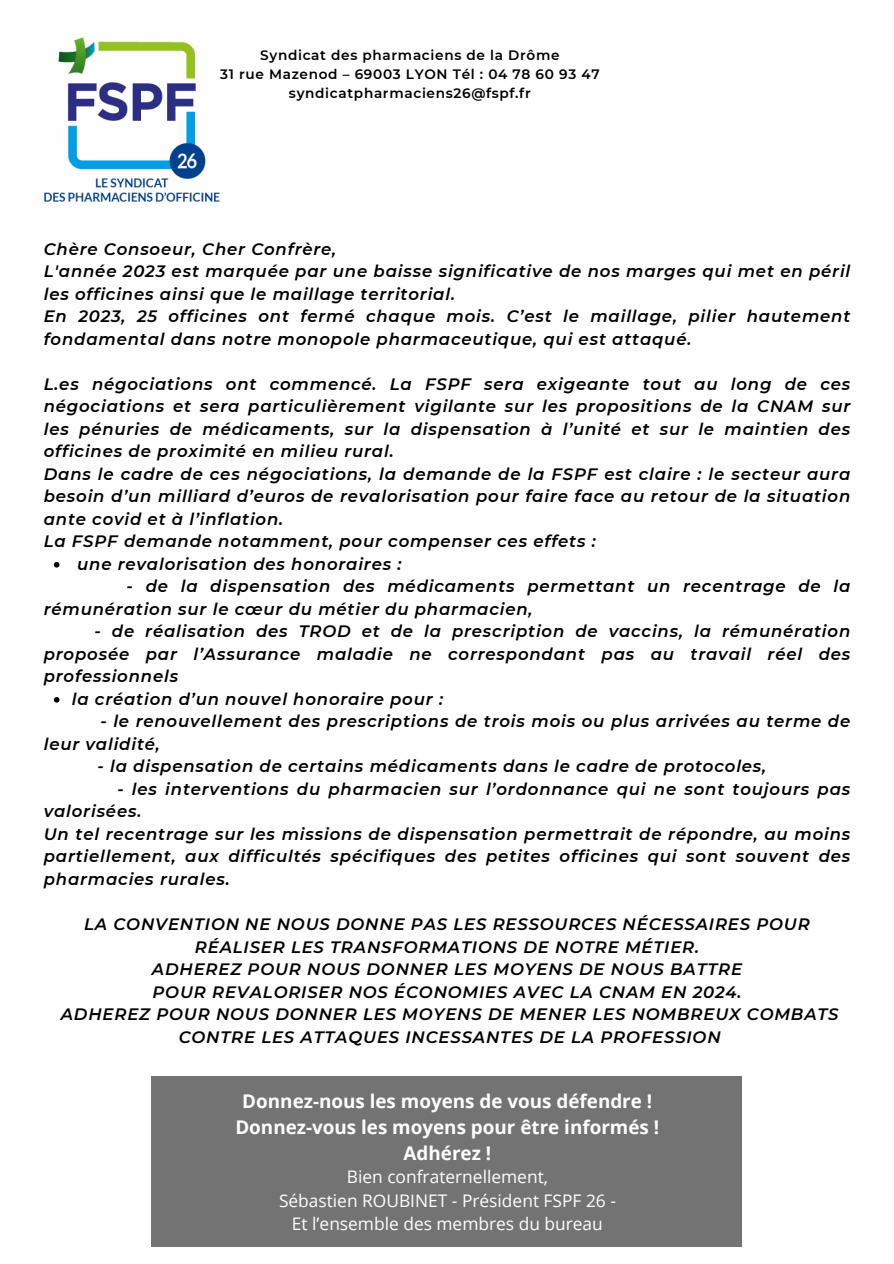
<style>
.page{position:relative;width:894px;height:1264px;background:#fff}
.page>*{position:absolute;margin:0;border:0;box-sizing:border-box;transform-origin:0 0}
.t1{font:700 18.9px "Open Sans";color:#fefefe}
.t2{font:17.4px "Open Sans";color:#fefefe}
.t3{font:italic 600 16.5px/22.5px "Montserrat";letter-spacing:.05em;color:#000}
.t4{font:600 13.65px/19.2px "Montserrat";letter-spacing:.05em;color:#000;text-align:center}
</style>
<div class="page">
<div style="left:151px;top:1076px;width:591px;height:170px;background:#737373"></div>
<img style="left:44px;top:37px;width:176px;height:165px">
<svg style="left:54px;top:562px;width:5px;height:5px"></svg>
<svg style="left:54px;top:697px;width:5px;height:5px"></svg>
<p class="t4" style="left:260px;top:45px;width:301px">Syndicat des pharmaciens de la Drôme</p>
<p class="t4" style="left:220px;top:64px;width:381px">31 rue Mazenod – 69003 LYON Tél : 04 78 60 93 47 syndicatpharmaciens26@fspf.fr</p>
<p class="t3" style="left:44px;top:237px;width:294px">Chère Consoeur, Cher Confrère,</p>
<p class="t3" style="left:44px;top:260px;width:807px">L'année 2023 est marquée par une baisse significative de nos marges qui met en péril les officines ainsi que le maillage territorial.</p>
<p class="t3" style="left:44px;top:305px;width:807px">En 2023, 25 officines ont fermé chaque mois. C’est le maillage, pilier hautement fondamental dans notre monopole pharmaceutique, qui est attaqué.</p>
<p class="t3" style="left:44px;top:372px;width:807px;text-align:justify">L.es négociations ont commencé. La FSPF sera exigeante tout au long de ces négociations et sera particulièrement vigilante sur les propositions de la CNAM sur les pénuries de médicaments, sur la dispensation à l’unité et sur le maintien des officines de proximité en milieu rural.</p>
<p class="t3" style="left:44px;top:462px;width:807px;text-align:justify">Dans le cadre de ces négociations, la demande de la FSPF est claire : le secteur aura besoin d’un milliard d’euros de revalorisation pour faire face au retour de la situation ante covid et à l’inflation.</p>
<p class="t3" style="left:44px;top:530px;width:553px">La FSPF demande notamment, pour compenser ces effets :</p>
<p class="t3" style="left:77px;top:552px;width:326px">une revalorisation des honoraires :</p>
<p class="t3" style="left:44px;top:575px;width:807px;text-indent:83px">- de la dispensation des médicaments permettant un recentrage de la rémunération sur le cœur du métier du pharmacien,</p>
<p class="t3" style="left:44px;top:620px;width:807px;text-align:justify;text-indent:51px">- de réalisation des TROD et de la prescription de vaccins, la rémunération proposée par l’Assurance maladie ne correspondant pas au travail réel des professionnels</p>
<p class="t3" style="left:72px;top:687px;width:372px">la création d’un nouvel honoraire pour :</p>
<p class="t3" style="left:44px;top:710px;width:807px;text-indent:57px">- le renouvellement des prescriptions de trois mois ou plus arrivées au terme de leur validité,</p>
<p class="t3" style="left:97px;top:755px;width:670px">- la dispensation de certains médicaments dans le cadre de protocoles,</p>
<p class="t3" style="left:44px;top:777px;width:807px;text-indent:74px">- les interventions du pharmacien sur l’ordonnance qui ne sont toujours pas valorisé es.</p>
<p class="t3" style="left:44px;top:822px;width:807px;text-align:justify">Un tel recentrage sur les missions de dispensation permettrait de répondre, au moins partiellement, aux difficultés spécifiques des petites officines qui sont souvent des pharmacies rurales.</p>
<p class="t3" style="left:84px;top:912px;width:727px;text-align:center">LA CONVENTION NE NOUS DONNE PAS LES RESSOURCES NÉCESSAIRES POUR<br>RÉALISER LES TRANSFORMATIONS DE NOTRE MÉTIER.</p>
<p class="t3" style="left:152px;top:957px;width:591px">ADHEREZ POUR NOUS DONNER LES MOYENS DE NOUS BATTRE</p>
<p class="t3" style="left:152px;top:980px;width:590px">POUR REVALORISER NOS ÉCONOMIES AVEC LA CNAM EN 2024.</p>
<p class="t3" style="left:61px;top:1002px;width:779px">ADHEREZ POUR NOUS DONNER LES MOYENS DE MENER LES NOMBREUX COMBATS</p>
<p class="t3" style="left:179px;top:1025px;width:543px">CONTRE LES ATTAQUES INCESSANTES DE LA PROFESSION</p>
<p class="t1" style="left:242px;top:1087px;width:411px">Donnez-nous les moyens de vous défendre !</p>
<p class="t1" style="left:235px;top:1113px;width:425px">Donnez-vous les moyens pour être informés !</p>
<p class="t1" style="left:403px;top:1139px;width:89px">Adhérez !</p>
<p class="t2" style="left:347px;top:1164px;width:203px">Bien confraternellement,</p>
<p class="t2" style="left:279px;top:1188px;width:338px">Sébastien ROUBINET - Président FSPF 26 -</p>
<p class="t2" style="left:292px;top:1211px;width:312px">Et l’ensemble des membres du bureau</p>
</div>
